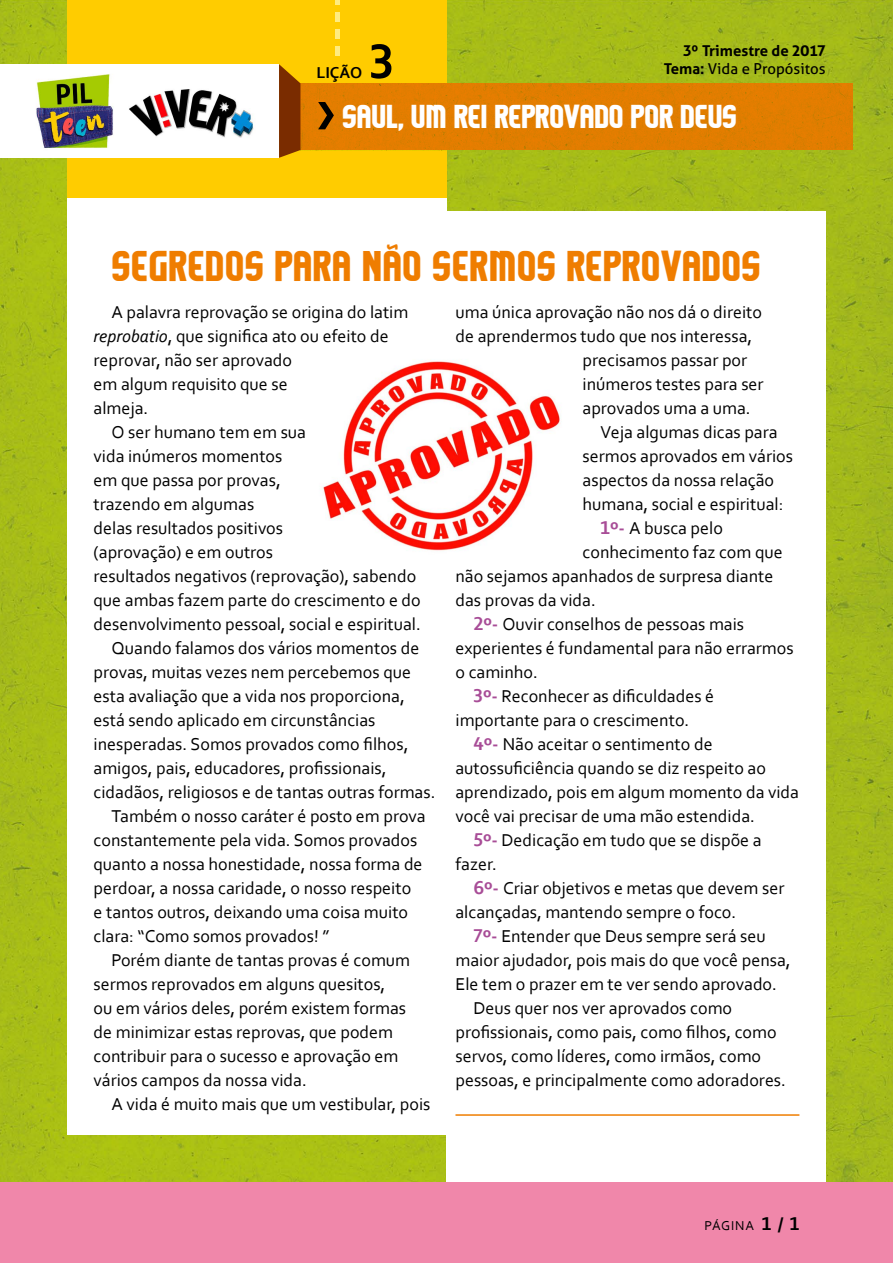
<style>
.page{position:relative;width:893px;height:1263px;background:#fff}
.page>*{position:absolute;margin:0;border:0;box-sizing:border-box;transform-origin:0 0}
.t1{font:700 51px "Corbel";color:#000}
.t2{font:39px "Komikazoom";letter-spacing:.02em;color:#ef7d00}
.t3{font:30px "Komikazoom";color:#fff}
.t4{font:18px "Corbel";color:#000}
.t5{font:700 16.5px "Corbel";color:#000}
.t6{font:15px "Aller";color:#000}
.t7{font:700 15px "Aller";color:#000}
.t8{font:13.5px "Corbel";letter-spacing:.06em;color:#000}
.s1{font-weight:700}
.s2{font-style:italic}
.s3{font-weight:700;font-size:19.5px;color:#a84d97}
.s4{font-weight:700;font-size:19.5px}
</style>
<div class="page">
<img style="left:0;top:0;width:893px;height:1182px">
<div style="left:67px;top:0;width:379px;height:222px;background:#fc0"></div>
<div style="left:67px;top:198px;width:379px;height:936px;background:#fff"></div>
<div style="left:446px;top:211px;width:379px;height:1019px;background:#fff"></div>
<div style="left:300px;top:83px;width:553px;height:67px;background:#e27d00"></div>
<div style="left:0;top:64px;width:279px;height:94px;background:#fff"></div>
<svg style="left:318px;top:102px;width:16px;height:27px"></svg>
<div style="left:0;top:1182px;width:893px;height:81px;background:#f087aa"></div>
<svg style="left:279px;top:64px;width:21px;height:94px;background:#8d4300"></svg>
<svg style="left:335px;top:0;width:5px;height:5px"></svg>
<div style="left:335px;top:12px;width:5px;height:10px;background:#ffec80"></div>
<div style="left:335px;top:29px;width:5px;height:10px;background:#ffec80"></div>
<div style="left:335px;top:46px;width:5px;height:10px;background:#ffec80"></div>
<img style="left:36px;top:74px;width:218px;height:74px">
<img style="left:323px;top:361px;width:238px;height:190px">
<hr style="left:455px;top:1114px;width:344px;height:2px;background:#ef7d00">
<p class="t5" style="left:317px;top:62px;width:47px">LIÇÃO</p>
<h1 class="t1" style="left:369px;top:29px;width:27px">3</h1>
<p class="t7" style="left:683px;top:41px;width:144px">3º Trimestre de 2017</p>
<p class="t6" style="left:664px;top:59px;width:163px"><span class="s1">Tema:</span> Vida e Propósitos</p>
<h3 class="t3" style="left:342px;top:97px;width:396px">SAUL, UM REI REPROVADO POR DEUS</h3>
<h2 class="t2" style="left:112px;top:239px;width:650px">SEGREDOS PARA NÃO SERMOS REPROVADOS</h2>
<p class="t4" style="left:112px;top:301px;width:298px">A palavra reprovação se origina do latim</p>
<p class="t4" style="left:94px;top:325px;width:297px"><span class="s2">reprobatio</span>, que significa ato ou efeito de</p>
<p class="t4" style="left:94px;top:349px;width:200px">reprovar, não ser aprovado</p>
<p class="t4" style="left:94px;top:373px;width:196px">em algum requisito que se</p>
<p class="t4" style="left:94px;top:397px;width:56px">almeja.</p>
<p class="t4" style="left:112px;top:421px;width:196px">O ser humano tem em sua</p>
<p class="t4" style="left:94px;top:445px;width:190px">vida inúmeros momentos</p>
<p class="t4" style="left:94px;top:469px;width:189px">em que passa por provas,</p>
<p class="t4" style="left:94px;top:493px;width:162px">trazendo em algumas</p>
<p class="t4" style="left:94px;top:517px;width:191px">delas resultados positivos</p>
<p class="t4" style="left:94px;top:541px;width:181px">(aprovação) e em outros</p>
<p class="t4" style="left:94px;top:565px;width:324px">resultados negativos (reprovação), sabendo</p>
<p class="t4" style="left:94px;top:589px;width:329px">que ambas fazem parte do crescimento e do</p>
<p class="t4" style="left:94px;top:613px;width:329px">desenvolvimento pessoal, social e espiritual.</p>
<p class="t4" style="left:112px;top:637px;width:309px">Quando falamos dos vários momentos de</p>
<p class="t4" style="left:94px;top:661px;width:319px">provas, muitas vezes nem percebemos que</p>
<p class="t4" style="left:94px;top:685px;width:313px">esta avaliação que a vida nos proporciona,</p>
<p class="t4" style="left:94px;top:709px;width:283px">está sendo aplicado em circunstâncias</p>
<p class="t4" style="left:94px;top:733px;width:316px">inesperadas. Somos provados como filhos,</p>
<p class="t4" style="left:94px;top:757px;width:295px">amigos, pais, educadores, profissionais,</p>
<p class="t4" style="left:94px;top:781px;width:343px">cidadãos, religiosos e de tantas outras formas.</p>
<p class="t4" style="left:112px;top:805px;width:316px">Também o nosso caráter é posto em prova</p>
<p class="t4" style="left:94px;top:829px;width:325px">constantemente pela vida. Somos provados</p>
<p class="t4" style="left:94px;top:853px;width:331px">quanto a nossa honestidade, nossa forma de</p>
<p class="t4" style="left:94px;top:877px;width:319px">perdoar, a nossa caridade, o nosso respeito</p>
<p class="t4" style="left:94px;top:901px;width:316px">e tantos outros, deixando uma coisa muito</p>
<p class="t4" style="left:94px;top:925px;width:238px">clara: “Como somos provados! ”</p>
<p class="t4" style="left:112px;top:949px;width:300px">Porém diante de tantas provas é comum</p>
<p class="t4" style="left:94px;top:973px;width:293px">sermos reprovados em alguns quesitos,</p>
<p class="t4" style="left:94px;top:997px;width:314px">ou em vários deles, porém existem formas</p>
<p class="t4" style="left:94px;top:1021px;width:301px">de minimizar estas reprovas, que podem</p>
<p class="t4" style="left:94px;top:1045px;width:306px">contribuir para o sucesso e aprovação em</p>
<p class="t4" style="left:94px;top:1069px;width:215px">vários campos da nossa vida.</p>
<p class="t4" style="left:112px;top:1093px;width:320px">A vida é muito mais que um vestibular, pois</p>
<p class="t4" style="left:455px;top:301px;width:308px">uma única aprovação não nos dá o direito</p>
<p class="t4" style="left:455px;top:325px;width:298px">de aprendermos tudo que nos interessa,</p>
<p class="t4" style="left:583px;top:349px;width:166px">precisamos passar por</p>
<p class="t4" style="left:583px;top:373px;width:183px">inúmeros testes para ser</p>
<p class="t4" style="left:583px;top:397px;width:170px">aprovados uma a uma.</p>
<p class="t4" style="left:601px;top:421px;width:179px">Veja algumas dicas para</p>
<p class="t4" style="left:583px;top:445px;width:212px">sermos aprovados em vários</p>
<p class="t4" style="left:583px;top:469px;width:193px">aspectos da nossa relação</p>
<p class="t4" style="left:583px;top:493px;width:202px">humana, social e espiritual:</p>
<p class="t4" style="left:601px;top:517px;width:124px"><span class="s3">1º-</span> A busca pelo</p>
<p class="t4" style="left:583px;top:541px;width:202px">conhecimento faz com que</p>
<p class="t4" style="left:455px;top:565px;width:319px">não sejamos apanhados de surpresa diante</p>
<p class="t4" style="left:455px;top:589px;width:142px">das provas da vida.</p>
<p class="t4" style="left:473px;top:613px;width:272px"><span class="s3">2º-</span> Ouvir conselhos de pessoas mais</p>
<p class="t4" style="left:455px;top:637px;width:340px">experientes é fundamental para não errarmos</p>
<p class="t4" style="left:455px;top:661px;width:84px">o caminho.</p>
<p class="t4" style="left:473px;top:685px;width:242px"><span class="s3">3º-</span> Reconhecer as dificuldades é</p>
<p class="t4" style="left:455px;top:709px;width:235px">importante para o crescimento.</p>
<p class="t4" style="left:473px;top:733px;width:241px"><span class="s3">4º-</span> Não aceitar o sentimento de</p>
<p class="t4" style="left:455px;top:757px;width:312px">autossuficiência quando se diz respeito ao</p>
<p class="t4" style="left:455px;top:781px;width:345px">aprendizado, pois em algum momento da vida</p>
<p class="t4" style="left:455px;top:805px;width:301px">você vai precisar de uma mão estendida.</p>
<p class="t4" style="left:473px;top:829px;width:290px"><span class="s3">5º-</span> Dedicação em tudo que se dispõe a</p>
<p class="t4" style="left:455px;top:853px;width:43px">fazer.</p>
<p class="t4" style="left:473px;top:877px;width:312px"><span class="s3">6º-</span> Criar objetivos e metas que devem ser</p>
<p class="t4" style="left:455px;top:901px;width:282px">alcançadas, mantendo sempre o foco.</p>
<p class="t4" style="left:473px;top:925px;width:294px"><span class="s3">7º-</span> Entender que Deus sempre será seu</p>
<p class="t4" style="left:455px;top:949px;width:337px">maior ajudador, pois mais do que você pensa,</p>
<p class="t4" style="left:455px;top:973px;width:323px">Ele tem o prazer em te ver sendo aprovado.</p>
<p class="t4" style="left:473px;top:997px;width:260px">Deus quer nos ver aprovados como</p>
<p class="t4" style="left:455px;top:1021px;width:323px">profissionais, como pais, como filhos, como</p>
<p class="t4" style="left:455px;top:1045px;width:307px">servos, como líderes, como irmãos, como</p>
<p class="t4" style="left:455px;top:1069px;width:332px">pessoas, e principalmente como adoradores.</p>
<p class="t8" style="left:705px;top:1217px;width:96px">PÁGINA <span class="s4">1 / 1</span></p>
</div>
